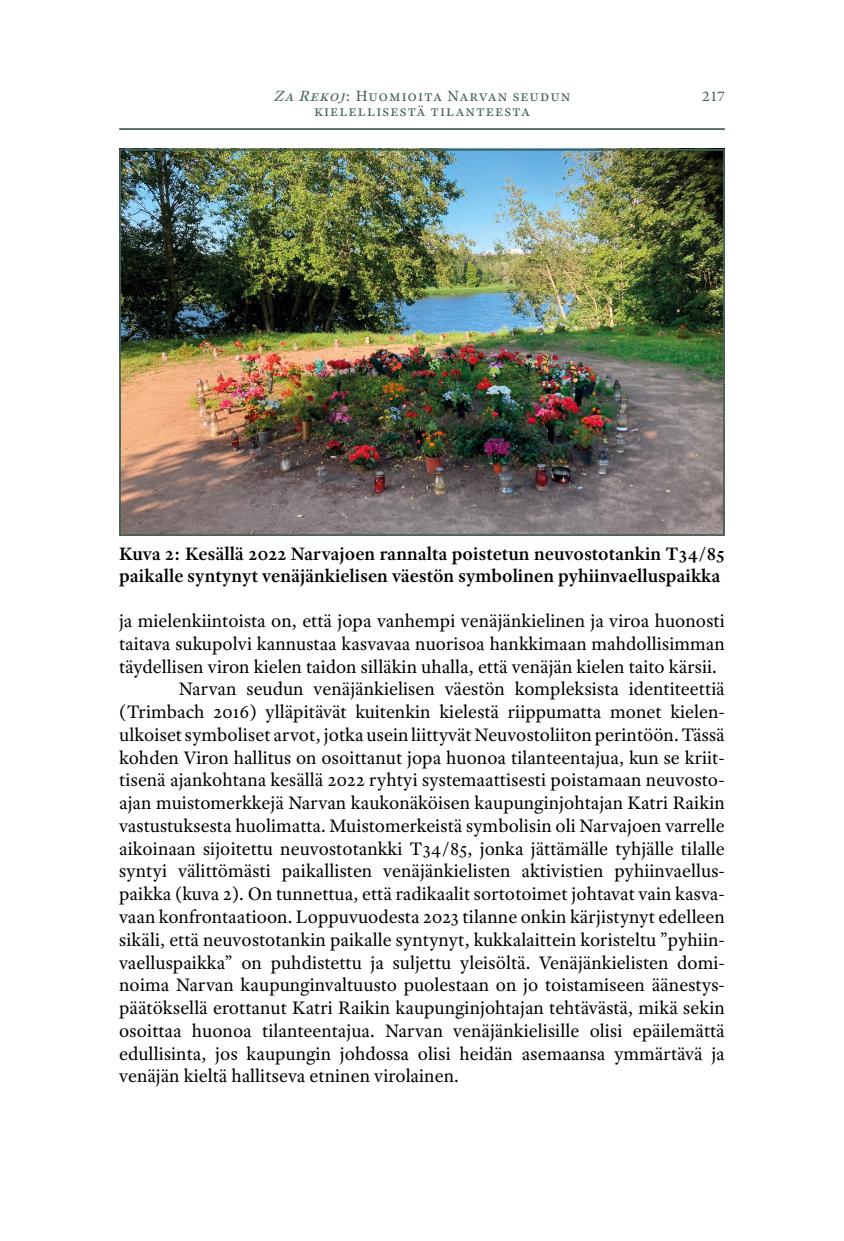
<style>
.page{position:relative;width:844px;height:1241px;background:#fff}
.page>*{position:absolute;margin:0;border:0;box-sizing:border-box;transform-origin:0 0}
.t1{font:19.25px "Adobe Text Pro";color:#000}
.t2{font:600 19.25px/22.8px "Adobe Text Pro";color:#000}
.t3{font:15.75px/15.8px "Adobe Text Pro";letter-spacing:.06em;color:#446156;text-align:center}
.t4{font:14.88px "Adobe Text Pro";color:#446156;scale:1.06 1}
.s1{font-style:italic}
</style>
<div class="page">
<hr style="left:119px;top:128px;width:605px;height:2px;background:#446156">
<img style="left:122px;top:152px;width:599px;height:381px">
<div style="left:119px;top:149px;width:605px;height:387px;border:2px solid #446156"></div>
<p class="t3" style="left:273px;top:87px;width:298px"><span class="s1">Za Rekoj</span>: Huomioita Narvan seudun kielellisestä tilanteesta</p>
<p class="t4" style="left:702px;top:86px;width:23px">217</p>
<p class="t2" style="left:119px;top:541px;width:607px">Kuva 2: Kesällä 2022 Narvajoen rannalta poistetun neuvostotankin T34/85 paikalle syntynyt venäjänkielisen väestön symbolinen pyhiinvaelluspaikka</p>
<p class="t1" style="left:119px;top:608px;width:607px">ja mielenkiintoista on, että jopa vanhempi venäjänkielinen ja viroa huonosti</p>
<p class="t1" style="left:119px;top:631px;width:607px">taitava sukupolvi kannustaa kasvavaa nuorisoa hankkimaan mahdollisimman</p>
<p class="t1" style="left:119px;top:654px;width:599px">täydellisen viron kielen taidon silläkin uhalla, että venäjän kielen taito kärsii.</p>
<p class="t1" style="left:179px;top:676px;width:547px">Narvan seudun venäjänkielisen väestön kompleksista identiteettiä</p>
<p class="t1" style="left:119px;top:699px;width:605px">(Trimbach 2016) ylläpitävät kuitenkin kielestä riippumatta monet kielen-</p>
<p class="t1" style="left:119px;top:722px;width:607px">ulkoiset symboliset arvot, jotka usein liittyvät Neuvostoliiton perintöön. Tässä</p>
<p class="t1" style="left:119px;top:745px;width:607px">kohden Viron hallitus on osoittanut jopa huonoa tilanteentajua, kun se kriit-</p>
<p class="t1" style="left:119px;top:767px;width:605px">tisenä ajankohtana kesällä 2022 ryhtyi systemaattisesti poistamaan neuvosto-</p>
<p class="t1" style="left:119px;top:790px;width:607px">ajan muistomerkkejä Narvan kaukonäköisen kaupunginjohtajan Katri Raikin</p>
<p class="t1" style="left:119px;top:813px;width:607px">vastustuksesta huolimatta. Muistomerkeistä symbolisin oli Narvajoen varrelle</p>
<p class="t1" style="left:119px;top:836px;width:607px">aikoinaan sijoitettu neuvostotankki T34/85, jonka jättämälle tyhjälle tilalle</p>
<p class="t1" style="left:119px;top:858px;width:605px">syntyi välittömästi paikallisten venäjänkielisten aktivistien pyhiinvaellus-</p>
<p class="t1" style="left:119px;top:881px;width:607px">paikka (kuva 2). On tunnettua, että radikaalit sortotoimet johtavat vain kasva-</p>
<p class="t1" style="left:119px;top:904px;width:607px">vaan konfrontaatioon. Loppuvuodesta 2023 tilanne onkin kärjistynyt edelleen</p>
<p class="t1" style="left:119px;top:927px;width:607px">sikäli, että neuvostotankin paikalle syntynyt, kukkalaittein koristeltu ”pyhiin-</p>
<p class="t1" style="left:119px;top:949px;width:607px">vaelluspaikka” on puhdistettu ja suljettu yleisöltä. Venäjänkielisten domi-</p>
<p class="t1" style="left:119px;top:972px;width:605px">noima Narvan kaupunginvaltuusto puolestaan on jo toistamiseen äänestys-</p>
<p class="t1" style="left:119px;top:995px;width:607px">päätöksellä erottanut Katri Raikin kaupunginjohtajan tehtävästä, mikä sekin</p>
<p class="t1" style="left:119px;top:1018px;width:607px">osoittaa huonoa tilanteentajua. Narvan venäjänkielisille olisi epäilemättä</p>
<p class="t1" style="left:119px;top:1040px;width:607px">edullisinta, jos kaupungin johdossa olisi heidän asemaansa ymmärtävä ja</p>
<p class="t1" style="left:119px;top:1063px;width:341px">venäjän kieltä hallitseva etninen virolainen.</p>
</div>
